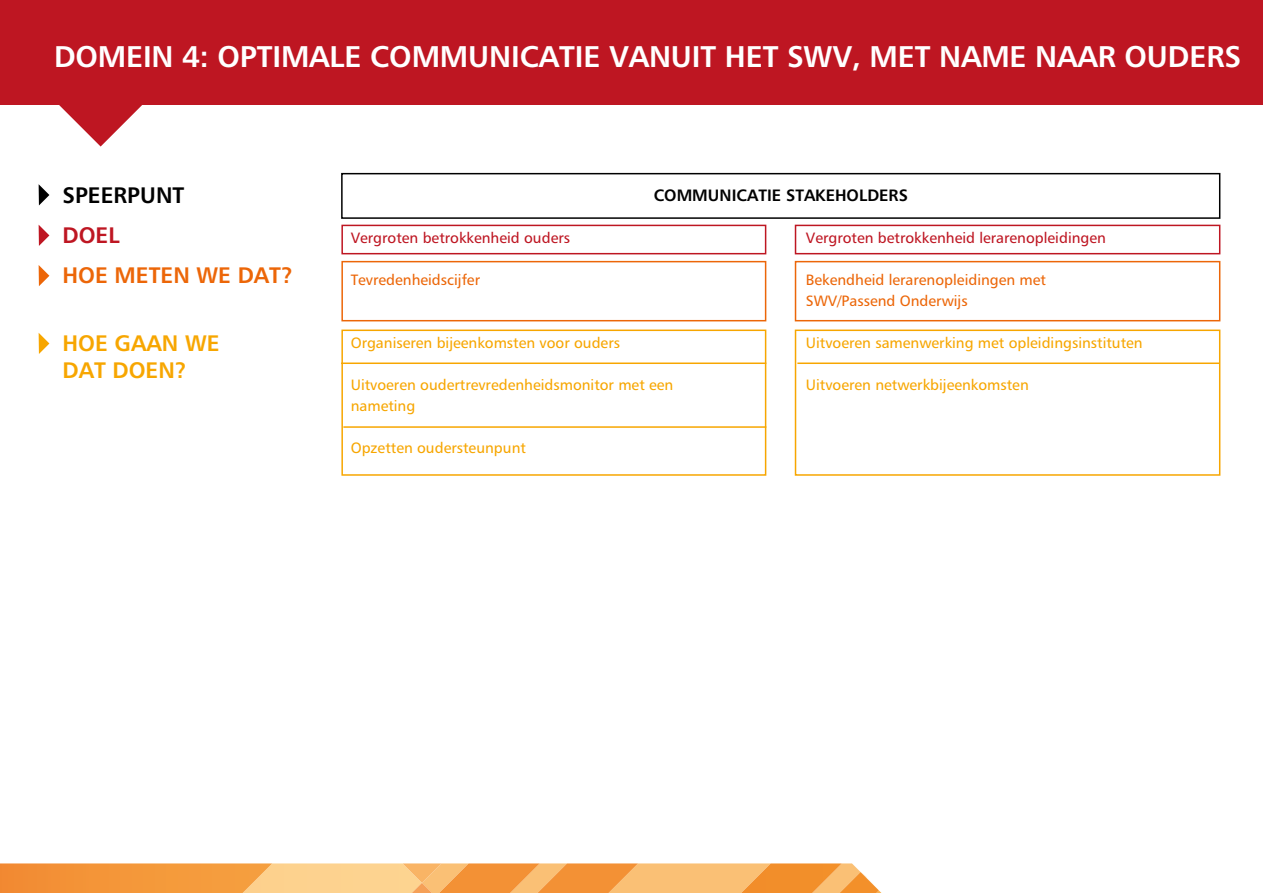
<style>
.page{position:relative;width:1263px;height:893px;background:#fff}
.page>*{position:absolute;margin:0;border:0;box-sizing:border-box;transform-origin:0 0}
.t1{font:30px "Humanist B";letter-spacing:-.005em;color:#fff}
.t2{font:22.5px/27px "Humanist B";color:#f7a600}
.t3{font:22.5px "Humanist B";color:#ec6608}
.t4{font:22.5px "Humanist B";color:#000}
.t5{font:22.5px "Humanist B";color:#be1622}
.t6{font:16.5px "Humanist B";color:#000}
.t7{font:15px/21px "Humanist R";color:#f7a600}
.t8{font:15px/21px "Humanist R";color:#ec6608}
.t9{font:15px "Humanist R";color:#be1622}
</style>
<div class="page">
<div style="left:0;top:0;width:1263px;height:105px;background:#be1622"></div>
<svg style="left:59px;top:105px;width:83px;height:42px"></svg>
<svg style="left:0;top:863px;width:881px;height:30px;background:#f7ad5b"></svg>
<div style="left:341px;top:173px;width:879px;height:46px;border:2px solid #000"></div>
<div style="left:341px;top:225px;width:425px;height:29px;border:2px solid #be1622"></div>
<div style="left:341px;top:261px;width:425px;height:60px;border:2px solid #ec6608"></div>
<div style="left:341px;top:330px;width:425px;height:146px;border:2px solid #f7a600"></div>
<div style="left:795px;top:330px;width:425px;height:146px;border:2px solid #f7a600"></div>
<div style="left:795px;top:261px;width:425px;height:60px;border:2px solid #ec6608"></div>
<div style="left:795px;top:225px;width:425px;height:29px;border:2px solid #be1622"></div>
<hr style="left:341px;top:362px;width:425px;height:2px;background:#f7a600">
<hr style="left:797px;top:362px;width:423px;height:2px;background:#f7a600">
<hr style="left:343px;top:426px;width:423px;height:2px;background:#f7a600">
<svg style="left:39px;top:184px;width:10px;height:21px"></svg>
<svg style="left:39px;top:225px;width:10px;height:21px"></svg>
<svg style="left:39px;top:265px;width:10px;height:21px"></svg>
<svg style="left:39px;top:333px;width:10px;height:21px"></svg>
<h1 class="t1" style="left:54px;top:37px;width:1189px">DOMEIN 4: OPTIMALE COMMUNICATIE VANUIT HET SWV, MET NAME NAAR OUDERS</h1>
<h2 class="t4" style="left:63px;top:181px;width:123px">SPEERPUNT</h2>
<h2 class="t5" style="left:63px;top:221px;width:59px">DOEL</h2>
<h2 class="t3" style="left:63px;top:261px;width:232px">HOE METEN WE DAT?</h2>
<h2 class="t2" style="left:63px;top:329px;width:159px">HOE GAAN WE<br>DAT DOEN?</h2>
<p class="t6" style="left:654px;top:185px;width:256px">COMMUNICATIE STAKEHOLDERS</p>
<p class="t9" style="left:351px;top:228px;width:221px">Vergroten betrokkenheid ouders</p>
<p class="t8" style="left:351px;top:269px;width:131px">Tevredenheidscijfer</p>
<p class="t7" style="left:351px;top:332px;width:271px">Organiseren bijeenkomsten voor ouders</p>
<p class="t7" style="left:351px;top:374px;width:324px">Uitvoeren oudertrevredenheidsmonitor met een nameting</p>
<p class="t7" style="left:351px;top:437px;width:177px">Opzetten oudersteunpunt</p>
<p class="t9" style="left:806px;top:228px;width:302px">Vergroten betrokkenheid lerarenopleidingen</p>
<p class="t8" style="left:806px;top:269px;width:242px">Bekendheid lerarenopleidingen met<br>SWV/Passend Onderwijs</p>
<p class="t7" style="left:806px;top:332px;width:338px">Uitvoeren samenwerking met opleidingsinstituten</p>
<p class="t7" style="left:806px;top:374px;width:224px">Uitvoeren netwerkbijeenkomsten</p>
</div>
